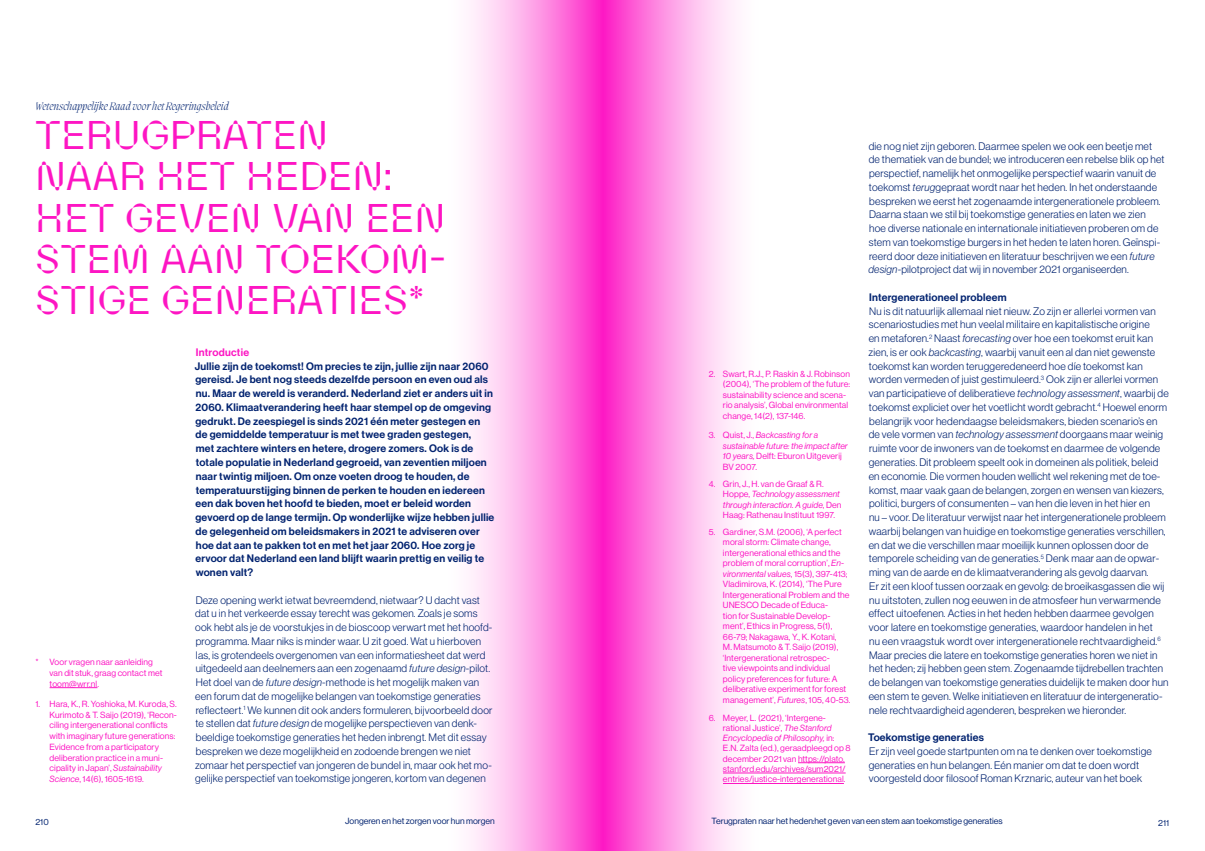
<style>
.page{position:relative;width:1205px;height:851px;background:#fff}
.page>*{position:absolute;margin:0;border:0;box-sizing:border-box;transform-origin:0 0}
.hoofdstuk_titel{font:40px/41.2px "Parabole";letter-spacing:.02em;color:#fd15c3}
.AUTEUR_TITEL{font:italic 200 11.25px "Migra";color:#022370}
.BODY_TEKST{font:10.62px/13.8px "N Haas Grotesk DS Pro 45 Lt";letter-spacing:.02em;color:#022370}
.BODY_TEKST-2{font:10.62px/13.8px "N Haas Grotesk DS Pro 65 Md";letter-spacing:.02em;color:#022370}
.SUB-TITEL{font:10.62px "N Haas Grotesk DS Pro 65 Md";letter-spacing:.025em;color:#fd15c3}
.t1{font:8.75px/10.5px "N Haas Grotesk DS Pro 55 Rg";letter-spacing:.01em;color:#fd15c3}
.t2{font:8.75px "N Haas Grotesk DS Pro 55 Rg";color:#022370}
.t3{font:8.75px/10.5px "N Haas Grotesk DS Pro 56 It";letter-spacing:.01em;color:#fd15c3}
.s1{font-family:"N Haas Grotesk DS Pro 56 It"}
.s2{font-family:"N Haas Grotesk DS Pro 46 Lt It"}
.s3{font-family:"N Haas Grotesk DS Pro 55 Rg"}
</style>
<div class="page">
<svg style="left:603px;top:0;width:159px;height:850px"></svg>
<svg style="left:468px;top:0;width:135px;height:850px;background:#fe97e4"></svg>
<hr style="left:50px;top:687px;width:47px;height:1px;background:#fd15c3">
<hr style="left:798px;top:762px;width:47px;height:1px;background:#fd15c3">
<hr style="left:723px;top:772px;width:122px;height:1px;background:#fd15c3">
<hr style="left:723px;top:783px;width:121px;height:1px;background:#fd15c3">
<p class="AUTEUR_TITEL" style="left:35px;top:99px;width:195px">Wetenschappelijke Raad voor het Regeringsbeleid</p>
<h1 class="hoofdstuk_titel" style="left:36px;top:114px;width:412px">TERUGPRATEN<br>NAAR HET HEDEN:<br>HET GEVEN VAN EEN<br>STEM AAN TOEKOM-<br>STIGE GENERATIES*</h1>
<p class="t1" style="left:50px;top:657px;width:114px;text-indent:-14px">* Voor vragen naar aanleiding van dit stuk, graag contact met toom@wrr.nl.</p>
<p class="t1" style="left:50px;top:698px;width:129px;text-indent:-14px">1. Hara, K., R. Yoshioka, M. Kuroda, S.<br>Kurimoto &amp; T. Saijo (2019), ‘Recon&shy;ciling intergenerational conflicts with imaginary future generations:<br>Evidence from a participatory deliberation practice in a muni&shy;cipality in Japan’, <span class="s1">Sustainability Science</span>, 14(6), 1605-1619.</p>
<p class="SUB-TITEL" style="left:196px;top:346px;width:55px">Introductie</p>
<p class="BODY_TEKST-2" style="left:195px;top:359px;width:301px">Jullie zijn de toekomst! Om precies te zijn, jullie zijn naar 2060 gereisd. Je bent nog steeds dezelfde persoon en even oud als nu. Maar de wereld is veranderd. Nederland ziet er anders uit in 2060. Klimaatverandering heeft haar stempel op de omgeving gedrukt. De zeespiegel is sinds 2021 één meter gestegen en<br>de gemiddelde temperatuur is met twee graden gestegen,<br>met zachtere winters en hetere, drogere zomers. Ook is de totale populatie in Nederland gegroeid, van zeventien miljoen naar twintig miljoen. Om onze voeten droog te houden, de temperatuurstijging binnen de perken te houden en iedereen een dak boven het hoofd te bieden, moet er beleid worden gevoerd op de lange termijn. Op wonderlijke wijze hebben jullie de gelegenheid om beleidsmakers in 2021 te adviseren over hoe dat aan te pakken tot en met het jaar 2060. Hoe zorg je ervoor dat Nederland een land blijft waarin prettig en veilig te wonen valt?</p>
<p class="BODY_TEKST" style="left:195px;top:593px;width:299px">Deze opening werkt ietwat bevreemdend, nietwaar? U dacht vast dat u in het verkeerde essay terecht was gekomen. Zoals je soms ook hebt als je de voorstukjes in de bioscoop verwart met het hoofd&shy;programma. Maar niks is minder waar. U zit goed. Wat u hierboven las, is grotendeels overgenomen van een informatiesheet dat werd uitgedeeld aan deelnemers aan een zogenaamd <span class="s2">future design</span>-pilot.<br>Het doel van de <span class="s2">future design</span>-methode is het mogelijk maken van een forum dat de mogelijke belangen van toekomstige generaties reflecteert.<sup>1</sup> We kunnen dit ook anders formuleren, bijvoorbeeld door te stellen dat <span class="s2">future design</span> de mogelijke perspectieven van denk&shy;beeldige toekomstige generaties het heden inbrengt. Met dit essay bespreken we deze mogelijkheid en zodoende brengen we niet zomaar het perspectief van jongeren de bundel in, maar ook het mo&shy;gelijke perspectief van toekomstige jongeren, kortom van degenen</p>
<p class="t1" style="left:723px;top:368px;width:129px;text-indent:-14px">2. Swart, R.J., P. Raskin &amp; J. Robinson (2004), ‘The problem of the future: sustainability science and scena&shy;rio analysis’, Global environmental change, 14(2), 137-146.</p>
<p class="t3" style="left:723px;top:430px;width:126px;text-indent:-14px"><span class="s3">3. Quist, J.,</span> Backcasting for a sustainable future: the impact after<br>10 years, <span class="s3">Delft: Eburon Uitgeverij<br>BV 2007.</span></p>
<p class="t1" style="left:723px;top:478px;width:120px;text-indent:-14px">4. Grin, J., H. van de Graaf &amp; R.<br>Hoppe, <span class="s1">Technology assessment through interaction. A guide</span>, Den<br>Haag: Rathenau Instituut 1997.</p>
<p class="t1" style="left:723px;top:526px;width:129px;text-indent:-14px">5. Gardiner, S.M. (2006), ‘A perfect moral storm: Climate change, intergenerational ethics and the problem of moral corruption’, <span class="s1">En&shy;vironmental values</span>, 15(3), 397-413; Vladimirova, K. (2014), ‘The Pure Intergenerational Problem and the UNESCO Decade of Educa-<br>tion for Sustainable Develop&shy;ment’, Ethics in Progress, 5(1), 66-79; Nakagawa, Y., K. Kotani,<br>M. Matsumoto &amp; T. Saijo (2019), ‘Intergenerational retrospec-<br>tive viewpoints and individual policy preferences for future: A deliberative experiment for forest management’, <span class="s1">Futures</span>, 105, 40-53.</p>
<p class="t1" style="left:723px;top:712px;width:129px;text-indent:-14px">6. Meyer, L. (2021), ‘Intergene&shy;rational Justice’, <span class="s1">The Stanford Encyclopedia of Philosophy,</span> in:<br>E.N. Zalta (ed.), geraadpleegd op 8 december 2021 van https://plato. stanford.edu/archives/sum2021/ entries/justice-intergenerational.</p>
<p class="BODY_TEKST" style="left:868px;top:139px;width:297px">die nog niet zijn geboren. Daarmee spelen we ook een beetje met de thematiek van de bundel; we introduceren een rebelse blik op het perspectief, namelijk het onmogelijke perspectief waarin vanuit de toekomst <span class="s2">terug</span>gepraat wordt naar het heden. In het onderstaande bespreken we eerst het zogenaamde intergenerationele probleem.<br>Daarna staan we stil bij toekomstige generaties en laten we zien hoe diverse nationale en internationale initiatieven proberen om de stem van toekomstige burgers in het heden te laten horen. Geïnspi&shy;reerd door deze initiatieven en literatuur beschrijven we een <span class="s2">future design</span>-pilotproject dat wij in november 2021 organiseerden.</p>
<p class="BODY_TEKST-2" style="left:869px;top:290px;width:139px">Intergenerationeel probleem</p>
<p class="BODY_TEKST" style="left:868px;top:304px;width:302px">Nu is dit natuurlijk allemaal niet nieuw. Zo zijn er allerlei vormen van scenariostudies met hun veelal militaire en kapitalistische origine<br>en metaforen.<sup>2</sup> Naast <span class="s2">forecasting</span> over hoe een toekomst eruit kan zien, is er ook <span class="s2">backcasting</span>, waarbij vanuit een al dan niet gewenste toekomst kan worden teruggeredeneerd hoe díe toekomst kan worden vermeden of juist gestimuleerd.<sup>3</sup> Ook zijn er allerlei vormen van participatieve of deliberatieve <span class="s2">technology assessment</span>, waarbij de toekomst expliciet over het voetlicht wordt gebracht.<sup>4</sup> Hoewel enorm belangrijk voor hedendaagse beleidsmakers, bieden scenario’s en de vele vormen van <span class="s2">technology assessment</span> doorgaans maar weinig ruimte voor de inwoners van de toekomst en daarmee de volgende generaties. Dit probleem speelt ook in domeinen als politiek, beleid en economie. Die vormen houden wellicht wel rekening met de toe&shy;komst, maar vaak gaan de belangen, zorgen en wensen van kiezers, politici, burgers of consumenten – van hen die leven in het hier en<br>nu – voor. De literatuur verwijst naar het intergenerationele probleem waarbij belangen van huidige en toekomstige generaties verschillen, en dat we die verschillen maar moeilijk kunnen oplossen door de temporele scheiding van de generaties.<sup>5</sup> Denk maar aan de opwar&shy;ming van de aarde en de klimaatverandering als gevolg daarvan.<br>Er zit een kloof tussen oorzaak en gevolg: de broeikasgassen die wij nu uitstoten, zullen nog eeuwen in de atmosfeer hun verwarmende effect uitoefenen. Acties in het heden hebben daarmee gevolgen voor latere en toekomstige generaties, waardoor handelen in het<br>nu een vraagstuk wordt over intergenerationele rechtvaardigheid.<sup>6<br></sup>Maar precies die latere en toekomstige generaties horen we niet in het heden; zij hebben geen stem. Zogenaamde tijdrebellen trachten de belangen van toekomstige generaties duidelijk te maken door hun een stem te geven. Welke initiatieven en literatuur de intergeneratio&shy;nele rechtvaardigheid agenderen, bespreken we hieronder.</p>
<p class="BODY_TEKST-2" style="left:868px;top:730px;width:117px">Toekomstige generaties</p>
<p class="BODY_TEKST" style="left:868px;top:744px;width:285px">Er zijn veel goede startpunten om na te denken over toekomstige generaties en hun belangen. Eén manier om dat te doen wordt voorgesteld door filosoof Roman Krznaric, auteur van het boek</p>
<p class="t2" style="left:35px;top:816px;width:15px">210</p>
<p class="t2" style="left:345px;top:816px;width:151px">Jongeren en het zorgen voor hun morgen</p>
<p class="t2" style="left:711px;top:816px;width:292px">Terugpraten naar het heden:het geven van een stem aan toekomstige generaties</p>
<p class="t2" style="left:1158px;top:817px;width:12px">211</p>
</div>
